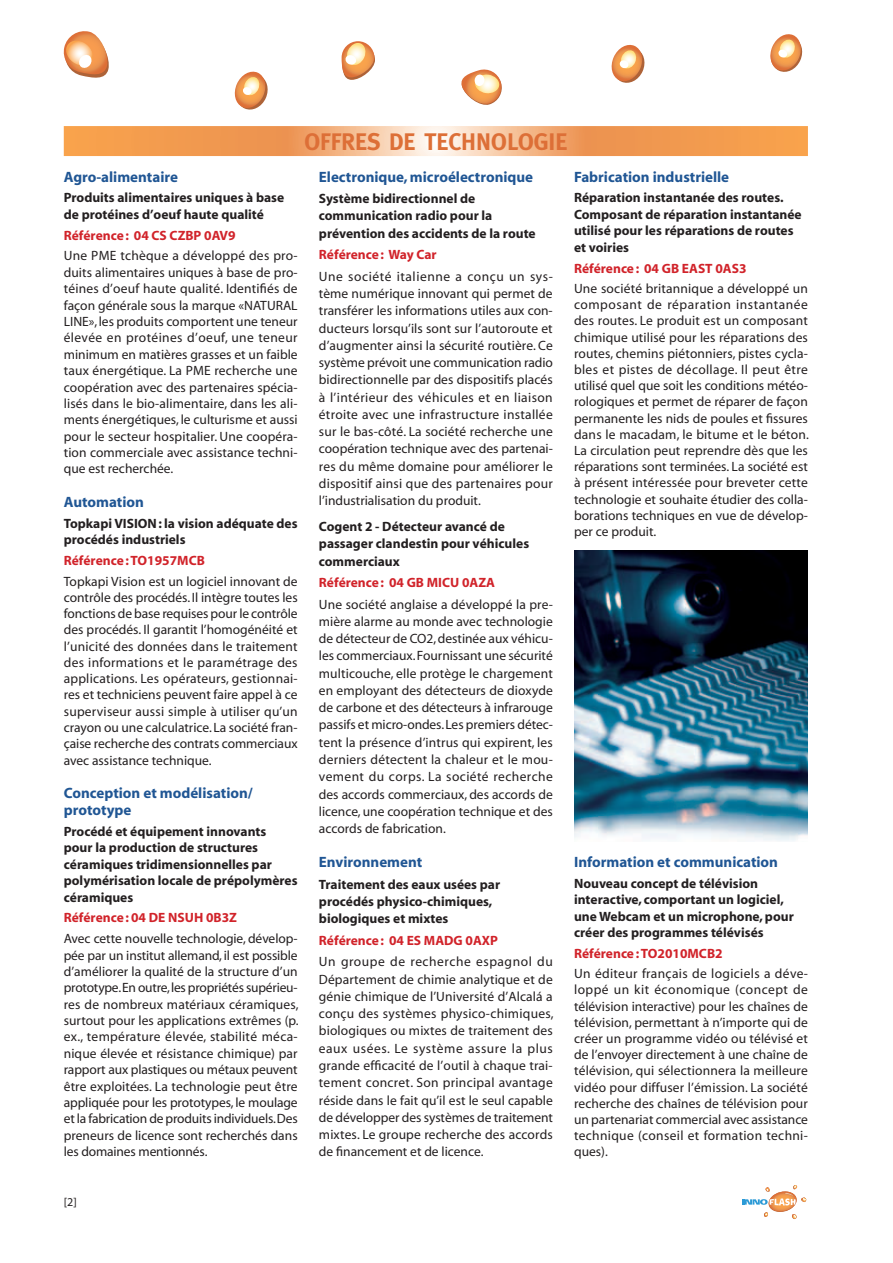
<style>
.page{position:relative;width:893px;height:1263px;background:#fff}
.page>*{position:absolute;margin:0;border:0;box-sizing:border-box;transform-origin:0 0}
.t1{font:700 24px "Meta";color:#dd6f37}
.t2{font:700 15px/16.5px "Myriad";color:#205694}
.t3{font:13.5px/16.2px "Myriad";color:#231f20;text-align:justify}
.t4{font:700 13.5px/16.5px "Myriad";color:#231f20}
.t5{font:700 13.5px "Myriad";color:#d1232a}
.t6{font:12px "Myriad";color:#231f20}
</style>
<div class="page">
<svg style="left:234px;top:71px;width:34px;height:39px"></svg>
<svg style="left:611px;top:44px;width:34px;height:39px"></svg>
<svg style="left:770px;top:34px;width:32px;height:38px"></svg>
<svg style="left:341px;top:41px;width:34px;height:39px"></svg>
<svg style="left:64px;top:31px;width:45px;height:47px"></svg>
<svg style="left:461px;top:69px;width:41px;height:36px"></svg>
<svg style="left:742px;top:1185px;width:64px;height:34px"></svg>
<img style="left:574px;top:550px;width:233px;height:291px">
<svg style="left:64px;top:126px;width:743px;height:30px;background:#f3ac6f"></svg>
<h1 class="t1" style="left:304px;top:133px;width:264px">OFFRES DE TECHNOLOGIE</h1>
<p class="t2" style="left:64px;top:170px;width:116px">Agro-alimentaire</p>
<p class="t4" style="left:64px;top:191px;width:222px">Produits alimentaires uniques à base de protéines d’oeuf haute qualité</p>
<p class="t5" style="left:64px;top:230px;width:173px">Référence : 04 CS CZBP 0AV9</p>
<p class="t3" style="left:64px;top:249px;width:235px">Une PME tchèque a développé des pro&shy;duits alimentaires uniques à base de pro&shy;téines d’oeuf haute qualité. Identifiés de façon générale sous la marque «NATURAL LINE», les produits comportent une teneur élevée en protéines d’oeuf, une teneur minimum en matières grasses et un faible taux énergétique. La PME recherche une coopération avec des partenaires spécia&shy;lisés dans le bio-alimentaire, dans les ali&shy;ments énergétiques, le culturisme et aussi pour le secteur hospitalier. Une coopéra&shy;tion commerciale avec assistance techni&shy;que est recherchée.</p>
<p class="t2" style="left:64px;top:495px;width:82px">Automation</p>
<p class="t4" style="left:64px;top:516px;width:235px">Topkapi VISION : la vision adéquate des procédés industriels</p>
<p class="t5" style="left:64px;top:556px;width:143px">Référence : TO1957MCB</p>
<p class="t3" style="left:64px;top:574px;width:235px">Topkapi Vision est un logiciel innovant de contrôle des procédés. Il intègre toutes les fonctions de base requises pour le contrôle des procédés. Il garantit l’homogénéité et l’unicité des données dans le traitement des informations et le paramétrage des applications. Les opérateurs, gestionnai&shy;res et techniciens peuvent faire appel à ce superviseur aussi simple à utiliser qu’un crayon ou une calculatrice. La société fran&shy;çaise recherche des contrats commerciaux avec assistance technique.</p>
<p class="t2" style="left:64px;top:786px;width:191px">Conception et modélisation/ prototype</p>
<p class="t4" style="left:64px;top:824px;width:235px">Procédé et équipement innovants pour la production de structures céramiques tridimensionnelles par polymérisation locale de prépolymères céramiques</p>
<p class="t5" style="left:64px;top:913px;width:175px">Référence : 04 DE NSUH 0B3Z</p>
<p class="t3" style="left:64px;top:931px;width:236px">Avec cette nouvelle technologie, dévelop&shy;pée par un institut allemand, il est possible d’améliorer la qualité de la structure d’un prototype. En outre, les propriétés supérieu&shy;res de nombreux matériaux céramiques, surtout pour les applications extrêmes (p. ex., température élevée, stabilité méca&shy;nique élevée et résistance chimique) par rapport aux plastiques ou métaux peuvent être exploitées. La technologie peut être appliquée pour les prototypes, le moulage et la fabrication de produits individuels. Des preneurs de licence sont recherchés dans les domaines mentionnés.</p>
<p class="t6" style="left:64px;top:1198px;width:14px">[2]</p>
<p class="t2" style="left:319px;top:170px;width:216px">Electronique, microélectronique</p>
<p class="t4" style="left:319px;top:191px;width:218px;line-height:17.2px">Système bidirectionnel de communication radio pour la prévention des accidents de la route</p>
<p class="t5" style="left:319px;top:250px;width:119px">Référence : Way Car</p>
<p class="t3" style="left:319px;top:269px;width:235px;line-height:17.2px">Une société italienne a conçu un sys&shy;tème numérique innovant qui permet de transférer les informations utiles aux con&shy;ducteurs lorsqu’ils sont sur l’autoroute et d’augmenter ainsi la sécurité routière. Ce système prévoit une communication radio bidirectionnelle par des dispositifs placés à l’intérieur des véhicules et en liaison étroite avec une infrastructure installée sur le bas-côté. La société recherche une coopération technique avec des partenai&shy;res du même domaine pour améliorer le dispositif ainsi que des partenaires pour l’industrialisation du produit.</p>
<p class="t4" style="left:319px;top:519px;width:212px;line-height:17.2px">Cogent 2 - Détecteur avancé de passager clandestin pour véhicules commerciaux</p>
<p class="t5" style="left:319px;top:577px;width:178px">Référence : 04 GB MICU 0AZA</p>
<p class="t3" style="left:319px;top:596px;width:235px;line-height:17.2px">Une société anglaise a développé la pre&shy;mière alarme au monde avec technologie de détecteur de CO2, destinée aux véhicu&shy;les commerciaux. Fournissant une sécurité multicouche, elle protège le chargement en employant des détecteurs de dioxyde de carbone et des détecteurs à infrarouge passifs et micro-ondes. Les premiers détec&shy;tent la présence d’intrus qui expirent, les derniers détectent la chaleur et le mou&shy;vement du corps. La société recherche des accords commerciaux, des accords de licence, une coopération technique et des accords de fabrication.</p>
<p class="t2" style="left:319px;top:855px;width:105px">Environnement</p>
<p class="t4" style="left:319px;top:877px;width:183px;line-height:17.2px">Traitement des eaux usées par procédés physico-chimiques, biologiques et mixtes</p>
<p class="t5" style="left:319px;top:935px;width:181px">Référence : 04 ES MADG 0AXP</p>
<p class="t3" style="left:319px;top:954px;width:236px;line-height:17.2px">Un groupe de recherche espagnol du Département de chimie analytique et de génie chimique de l’Université d’Alcalá a conçu des systèmes physico-chimiques, biologiques ou mixtes de traitement des eaux usées. Le système assure la plus grande efficacité de l’outil à chaque trai&shy;tement concret. Son principal avantage réside dans le fait qu’il est le seul capable de développer des systèmes de traitement mixtes. Le groupe recherche des accords de financement et de licence.</p>
<p class="t2" style="left:574px;top:170px;width:157px">Fabrication industrielle</p>
<p class="t4" style="left:574px;top:191px;width:229px">Réparation instantanée des routes.<br>Composant de réparation instantanée utilisé pour les réparations de routes et voiries</p>
<p class="t5" style="left:574px;top:263px;width:174px">Référence : 04 GB EAST 0AS3</p>
<p class="t3" style="left:574px;top:281px;width:236px">Une société britannique a développé un composant de réparation instantanée des routes. Le produit est un composant chimique utilisé pour les réparations des routes, chemins piétonniers, pistes cycla&shy;bles et pistes de décollage. Il peut être utilisé quel que soit les conditions météo&shy;rologiques et permet de réparer de façon permanente les nids de poules et fissures dans le macadam, le bitume et le béton.<br>La circulation peut reprendre dès que les réparations sont terminées. La société est à présent intéressée pour breveter cette technologie et souhaite étudier des colla&shy;borations techniques en vue de dévelop&shy;per ce produit.</p>
<p class="t2" style="left:574px;top:855px;width:205px">Information et communication</p>
<p class="t4" style="left:574px;top:876px;width:221px">Nouveau concept de télévision interactive, comportant un logiciel, une Webcam et un microphone, pour créer des programmes télévisés</p>
<p class="t5" style="left:574px;top:948px;width:150px">Référence : TO2010MCB2</p>
<p class="t3" style="left:574px;top:967px;width:235px">Un éditeur français de logiciels a déve&shy;loppé un kit économique (concept de télévision interactive) pour les chaînes de télévision, permettant à n’importe qui de créer un programme vidéo ou télévisé et de l’envoyer directement à une chaîne de télévision, qui sélectionnera la meilleure vidéo pour diffuser l’émission. La société recherche des chaînes de télévision pour un partenariat commercial avec assistance technique (conseil et formation techni&shy;ques).</p>
</div>
